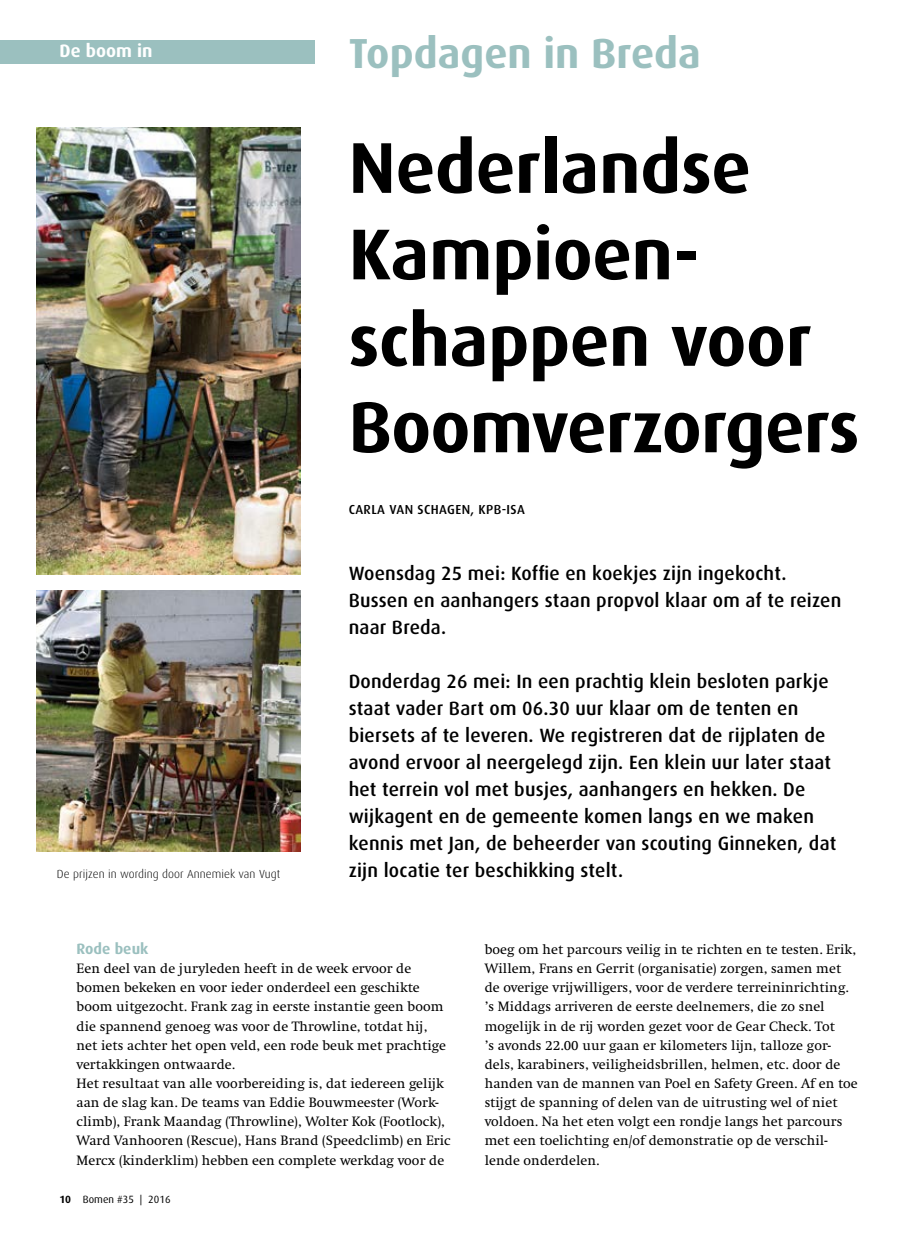
<style>
.page{position:relative;width:910px;height:1234px;background:#fff}
.page>*{position:absolute;margin:0;border:0;box-sizing:border-box;transform-origin:0 0}
.t1{font:700 72px/86.4px "Dax";letter-spacing:-.005em;color:#000}
.t2{font:700 42px "Dax";color:#9bc0bf}
.t3{font:500 19.2px/27px "Dax";letter-spacing:.01em;color:#000}
.t4{font:700 18px "Dax";letter-spacing:.005em;color:#fff}
.t5{font:700 15px "Dax";letter-spacing:.005em;color:#9bc0bf}
.t6{font:14.1px/19.2px "Swift EF";letter-spacing:.005em;color:#000}
.t7{font:500 13.05px "Dax";letter-spacing:.03em;color:#000}
.t8{font:300 11.7px "Dax";letter-spacing:.005em;color:#000}
.t9{font:10.5px "Dax";letter-spacing:.005em;color:#000}
.s1{font-weight:700}
</style>
<div class="page">
<div style="left:0;top:40px;width:315px;height:24px;background:#9bc0bf"></div>
<img style="left:37px;top:127px;width:263px;height:447px">
<img style="left:37px;top:590px;width:263px;height:261px">
<p class="t4" style="left:60px;top:41px;width:95px">De boom in</p>
<p class="t8" style="left:57px;top:867px;width:225px">De prijzen in wording door Annemiek van Vugt</p>
<h2 class="t2" style="left:349px;top:30px;width:354px">Topdagen in Breda</h2>
<h1 class="t1" style="left:349px;top:125px;width:512px">Nederlandse<br>Kampioen&shy;schappen voor<br>Boomverzorgers</h1>
<p class="t7" style="left:349px;top:501px;width:178px">CARLA VAN SCHAGEN, KPB-ISA</p>
<h3 class="t3" style="left:349px;top:560px;width:494px">Woensdag 25 mei: Koffie en koekjes zijn ingekocht.<br>Bussen en aanhangers staan propvol klaar om af te reizen naar Breda.</h3>
<p class="t3" style="left:349px;top:668px;width:489px">Donderdag 26 mei: In een prachtig klein besloten parkje staat vader Bart om 06.30 uur klaar om de tenten en biersets af te leveren. We registreren dat de rijplaten de avond ervoor al neergelegd zijn. Een klein uur later staat het terrein vol met busjes, aanhangers en hekken. De wijkagent en de gemeente komen langs en we maken kennis met Jan, de beheerder van scouting Ginneken, dat zijn locatie ter beschikking stelt.</p>
<p class="t5" style="left:77px;top:940px;width:73px">Rode beuk</p>
<p class="t6" style="left:77px;top:959px;width:376px">Een deel van de juryleden heeft in de week ervoor de bomen bekeken en voor ieder onderdeel een geschikte boom uitgezocht. Frank zag in eerste instantie geen boom die spannend genoeg was voor de Throwline, totdat hij, net iets achter het open veld, een rode beuk met prachtige vertakkingen ontwaarde.<br>Het resultaat van alle voorbereiding is, dat iedereen gelijk aan de slag kan. De teams van Eddie Bouwmeester (Work&shy;climb), Frank Maandag (Throwline), Wolter Kok (Footlock), Ward Vanhooren (Rescue), Hans Brand (Speedclimb) en Eric Mercx (kinderklim) hebben een complete werkdag voor de</p>
<p class="t9" style="left:60px;top:1193px;width:113px"><span class="s1">10</span> Bomen #35 | 2016</p>
<p class="t6" style="left:485px;top:939px;width:374px">boeg om het parcours veilig in te richten en te testen. Erik, Willem, Frans en Gerrit (organisatie) zorgen, samen met de overige vrijwilligers, voor de verdere terreininrichting. ’s Middags arriveren de eerste deelnemers, die zo snel mogelijk in de rij worden gezet voor de Gear Check. Tot<br>’s avonds 22.00 uur gaan er kilometers lijn, talloze gor&shy;dels, karabiners, veiligheidsbrillen, helmen, etc. door de handen van de mannen van Poel en Safety Green. Af en toe stijgt de spanning of delen van de uitrusting wel of niet voldoen. Na het eten volgt een rondje langs het parcours met een toelichting en/of demonstratie op de verschil&shy;lende onderdelen.</p>
</div>
